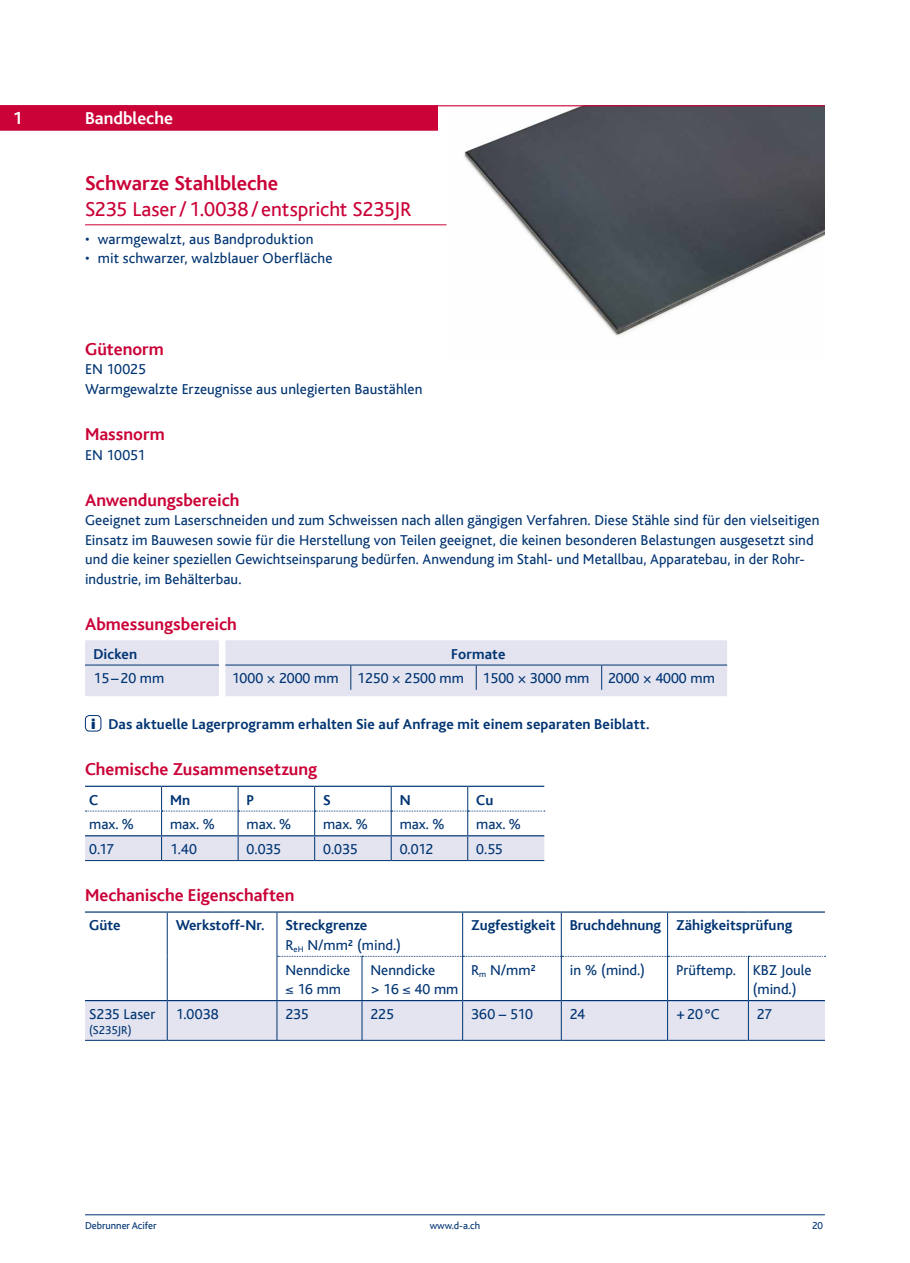
<style>
.page{position:relative;width:910px;height:1263px;background:#fff}
.page>*{position:absolute;margin:0;border:0;box-sizing:border-box;transform-origin:0 0}
.t1{font:21px "Kl Bliss";color:#ca0237}
.t2{font:700 21px "Kl Bliss";color:#ca0237}
.t3{font:700 18px "Kl Bliss";color:#ca0237}
.t4{font:700 18px "Kl Bliss";color:#fff}
.t5{font:15px/19.5px "Kl Bliss";letter-spacing:.005em;color:#003472}
.t6{font:700 15px "Kl Bliss";color:#003472}
.t7{font:12px "Kl Bliss";letter-spacing:.005em;color:#003472}
.t8{font:10.5px "Kl Bliss";color:#003472}
.s1{font-size:14.25px}
.s2{font-family:"Avenir Next";font-weight:800;font-size:13.35px}
.s3{font-weight:700}
</style>
<div class="page">
<hr style="left:85px;top:1214px;width:740px;height:1px;background:#003472">
<img style="left:446px;top:106px;width:379px;height:230px">
<hr style="left:0;top:105px;width:825px;height:1px;background:#ca0237">
<div style="left:0;top:105px;width:438px;height:26px;background:#ca0237"></div>
<hr style="left:85px;top:224px;width:361px;height:1px;background:#ca0237">
<div style="left:85px;top:640px;width:642px;height:56px;background:#e3e4f0"></div>
<hr style="left:94px;top:665px;width:125px;height:1px;background:#003472">
<hr style="left:225px;top:665px;width:126px;height:1px;background:#003472">
<hr style="left:351px;top:665px;width:125px;height:1px;background:#003472">
<hr style="left:476px;top:665px;width:126px;height:1px;background:#003472">
<hr style="left:602px;top:665px;width:125px;height:1px;background:#003472">
<div style="left:85px;top:715px;width:16px;height:16px;border:1px solid #003472;border-radius:4px"></div>
<hr style="left:85px;top:786px;width:77px;height:1px;background:#003472">
<hr style="left:162px;top:786px;width:76px;height:1px;background:#003472">
<hr style="left:238px;top:786px;width:77px;height:1px;background:#003472">
<hr style="left:315px;top:786px;width:76px;height:1px;background:#003472">
<hr style="left:391px;top:786px;width:77px;height:1px;background:#003472">
<hr style="left:468px;top:786px;width:76px;height:1px;background:#003472">
<svg style="left:85px;top:787px;width:460px;height:73px"></svg>
<hr style="left:85px;top:860px;width:77px;height:1px;background:#003472">
<hr style="left:162px;top:860px;width:76px;height:1px;background:#003472">
<hr style="left:238px;top:860px;width:77px;height:1px;background:#003472">
<hr style="left:315px;top:860px;width:76px;height:1px;background:#003472">
<hr style="left:391px;top:860px;width:77px;height:1px;background:#003472">
<hr style="left:468px;top:860px;width:76px;height:1px;background:#003472">
<div style="left:85px;top:1001px;width:740px;height:39px;background:#e3e4f0"></div>
<hr style="left:85px;top:911px;width:82px;height:2px;background:#003472">
<hr style="left:167px;top:911px;width:110px;height:2px;background:#003472">
<hr style="left:277px;top:911px;width:85px;height:2px;background:#003472">
<hr style="left:362px;top:911px;width:101px;height:2px;background:#003472">
<hr style="left:463px;top:911px;width:98px;height:2px;background:#003472">
<hr style="left:561px;top:911px;width:107px;height:2px;background:#003472">
<hr style="left:668px;top:911px;width:80px;height:2px;background:#003472">
<hr style="left:748px;top:911px;width:77px;height:2px;background:#003472">
<svg style="left:278px;top:956px;width:548px;height:1px"></svg>
<hr style="left:167px;top:913px;width:1px;height:43px;background:#003472">
<hr style="left:277px;top:913px;width:1px;height:43px;background:#003472">
<hr style="left:462px;top:913px;width:1px;height:43px;background:#003472">
<hr style="left:561px;top:913px;width:1px;height:43px;background:#003472">
<hr style="left:167px;top:956px;width:1px;height:44px;background:#003472">
<hr style="left:277px;top:956px;width:1px;height:44px;background:#003472">
<hr style="left:362px;top:957px;width:1px;height:43px;background:#003472">
<hr style="left:462px;top:956px;width:1px;height:44px;background:#003472">
<hr style="left:561px;top:956px;width:1px;height:44px;background:#003472">
<hr style="left:167px;top:1001px;width:1px;height:39px;background:#003472">
<hr style="left:277px;top:1001px;width:1px;height:39px;background:#003472">
<hr style="left:362px;top:1001px;width:1px;height:39px;background:#003472">
<hr style="left:462px;top:1001px;width:1px;height:39px;background:#003472">
<hr style="left:561px;top:1001px;width:1px;height:39px;background:#003472">
<hr style="left:85px;top:1040px;width:82px;height:1px;background:#003472">
<hr style="left:167px;top:1040px;width:110px;height:1px;background:#003472">
<hr style="left:277px;top:1040px;width:85px;height:1px;background:#003472">
<hr style="left:362px;top:1040px;width:101px;height:1px;background:#003472">
<hr style="left:463px;top:1040px;width:98px;height:1px;background:#003472">
<hr style="left:561px;top:1040px;width:107px;height:1px;background:#003472">
<hr style="left:668px;top:1040px;width:80px;height:1px;background:#003472">
<hr style="left:748px;top:1040px;width:77px;height:1px;background:#003472">
<hr style="left:85px;top:1000px;width:82px;height:1px;background:#003472">
<hr style="left:167px;top:1000px;width:110px;height:1px;background:#003472">
<hr style="left:277px;top:1000px;width:85px;height:1px;background:#003472">
<hr style="left:362px;top:1000px;width:101px;height:1px;background:#003472">
<hr style="left:463px;top:1000px;width:98px;height:1px;background:#003472">
<hr style="left:561px;top:1000px;width:106px;height:1px;background:#003472">
<hr style="left:668px;top:1000px;width:80px;height:1px;background:#003472">
<hr style="left:749px;top:1000px;width:76px;height:1px;background:#003472">
<hr style="left:667px;top:913px;width:1px;height:43px;background:#003472">
<hr style="left:667px;top:956px;width:1px;height:44px;background:#003472">
<hr style="left:667px;top:1000px;width:1px;height:40px;background:#003472">
<hr style="left:748px;top:957px;width:1px;height:43px;background:#003472">
<hr style="left:748px;top:1000px;width:1px;height:40px;background:#003472">
<p class="t4" style="left:13px;top:109px;width:11px">1</p>
<p class="t4" style="left:85px;top:109px;width:90px">Bandbleche</p>
<h1 class="t2" style="left:85px;top:173px;width:195px">Schwarze Stahlbleche</h1>
<h1 class="t1" style="left:85px;top:198px;width:328px">S235 Laser/1.0038/ entspricht S235JR</h1>
<p class="t5" style="left:85px;top:230px;width:230px">• warmgewalzt, aus Bandproduktion</p>
<p class="t5" style="left:85px;top:249px;width:249px">• mit schwarzer, walzblauer Oberfläche</p>
<p class="t3" style="left:85px;top:339px;width:80px">Gütenorm</p>
<p class="t5" style="left:85px;top:360px;width:339px">EN 10025<br>Warmgewalzte Erzeugnisse aus unlegierten Baustählen</p>
<p class="t3" style="left:85px;top:425px;width:81px">Massnorm</p>
<p class="t5" style="left:85px;top:445px;width:62px">EN 10051</p>
<p class="t3" style="left:85px;top:490px;width:156px">Anwendungsbereich</p>
<p class="t5" style="left:85px;top:511px;width:736px">Geeignet zum Laserschneiden und zum Schweissen nach allen gängigen Verfahren. Diese Stähle sind für den vielseitigen Einsatz im Bauwesen sowie für die Herstellung von Teilen geeignet, die keinen besonderen Belastungen ausgesetzt sind und die keiner speziellen Gewichtseinsparung bedürfen. Anwendung im Stahl- und Metallbau, Apparatebau, in der Rohr&shy;industrie, im Behälterbau.</p>
<p class="t3" style="left:85px;top:615px;width:153px">Abmessungsbereich</p>
<p class="t6" style="left:94px;top:646px;width:45px">Dicken</p>
<p class="t6" style="left:451px;top:646px;width:56px">Formate</p>
<p class="t5" style="left:94px;top:669px;width:72px">15–20 mm</p>
<p class="t5" style="left:232px;top:669px;width:485px">1000 <span class="s1">×</span> 2000 mm 1250 <span class="s1">×</span> 2500 mm 1500 <span class="s1">×</span> 3000 mm 2000 <span class="s1">×</span> 4000 mm</p>
<p class="t6" style="left:91px;top:716px;width:560px"><span class="s2">i</span> Das aktuelle Lagerprogramm erhalten Sie auf Anfrage mit einem separaten Beiblatt.</p>
<p class="t3" style="left:85px;top:760px;width:234px">Chemische Zusammensetzung</p>
<p class="t6" style="left:89px;top:792px;width:11px">C</p>
<p class="t6" style="left:170px;top:792px;width:22px">Mn</p>
<p class="t6" style="left:247px;top:792px;width:9px">P</p>
<p class="t6" style="left:323px;top:792px;width:9px">S</p>
<p class="t6" style="left:400px;top:792px;width:12px">N</p>
<p class="t6" style="left:476px;top:792px;width:19px">Cu</p>
<p class="t5" style="left:89px;top:815px;width:46px">max. %</p>
<p class="t5" style="left:170px;top:815px;width:46px">max. %</p>
<p class="t5" style="left:247px;top:815px;width:46px">max. %</p>
<p class="t5" style="left:323px;top:815px;width:46px">max. %</p>
<p class="t5" style="left:400px;top:815px;width:46px">max. %</p>
<p class="t5" style="left:476px;top:815px;width:47px">max. %</p>
<p class="t5" style="left:89px;top:840px;width:26px">0.17</p>
<p class="t5" style="left:170px;top:840px;width:28px">1.40</p>
<p class="t5" style="left:247px;top:840px;width:36px">0.035</p>
<p class="t5" style="left:323px;top:840px;width:36px">0.035</p>
<p class="t5" style="left:400px;top:840px;width:35px">0.012</p>
<p class="t5" style="left:476px;top:840px;width:28px">0.55</p>
<p class="t3" style="left:85px;top:886px;width:211px">Mechanische Eigenschaften</p>
<p class="t6" style="left:89px;top:918px;width:33px">Güte</p>
<p class="t6" style="left:176px;top:918px;width:90px">Werkstoff-Nr.</p>
<p class="t5" style="left:285px;top:916px;width:117px"><span class="s3">Streckgrenze<br></span>R<sub>eH</sub> N/mm² (mind.)</p>
<p class="t6" style="left:471px;top:918px;width:323px">Zugfestigkeit Bruchdehnung Zähigkeitsprüfung</p>
<p class="t5" style="left:285px;top:960px;width:66px">Nenndicke ≤ 16 mm</p>
<p class="t5" style="left:370px;top:960px;width:89px">Nenndicke<br>&gt; 16 ≤ 40 mm</p>
<p class="t5" style="left:471px;top:960px;width:66px">R<sub>m</sub> N/mm²</p>
<p class="t5" style="left:570px;top:960px;width:77px">in % (mind.)</p>
<p class="t5" style="left:753px;top:960px;width:60px;text-indent:-77px">Prüftemp. KBZ Joule (mind.)</p>
<p class="t5" style="left:89px;top:1004px;width:68px">S235 Laser</p>
<p class="t7" style="left:89px;top:1024px;width:44px">(S235JR)</p>
<p class="t5" style="left:176px;top:1004px;width:44px">1.0038</p>
<p class="t5" style="left:285px;top:1004px;width:25px">235</p>
<p class="t5" style="left:370px;top:1004px;width:25px">225</p>
<p class="t5" style="left:471px;top:1004px;width:63px">360 – 510</p>
<p class="t5" style="left:570px;top:1004px;width:17px">24</p>
<p class="t5" style="left:676px;top:1004px;width:45px">+20°C</p>
<p class="t5" style="left:757px;top:1004px;width:17px">27</p>
<p class="t8" style="left:85px;top:1220px;width:73px">Debrunner Acifer</p>
<p class="t8" style="left:430px;top:1220px;width:52px">www.d-a.ch</p>
<p class="t8" style="left:812px;top:1220px;width:13px">20</p>
</div>
